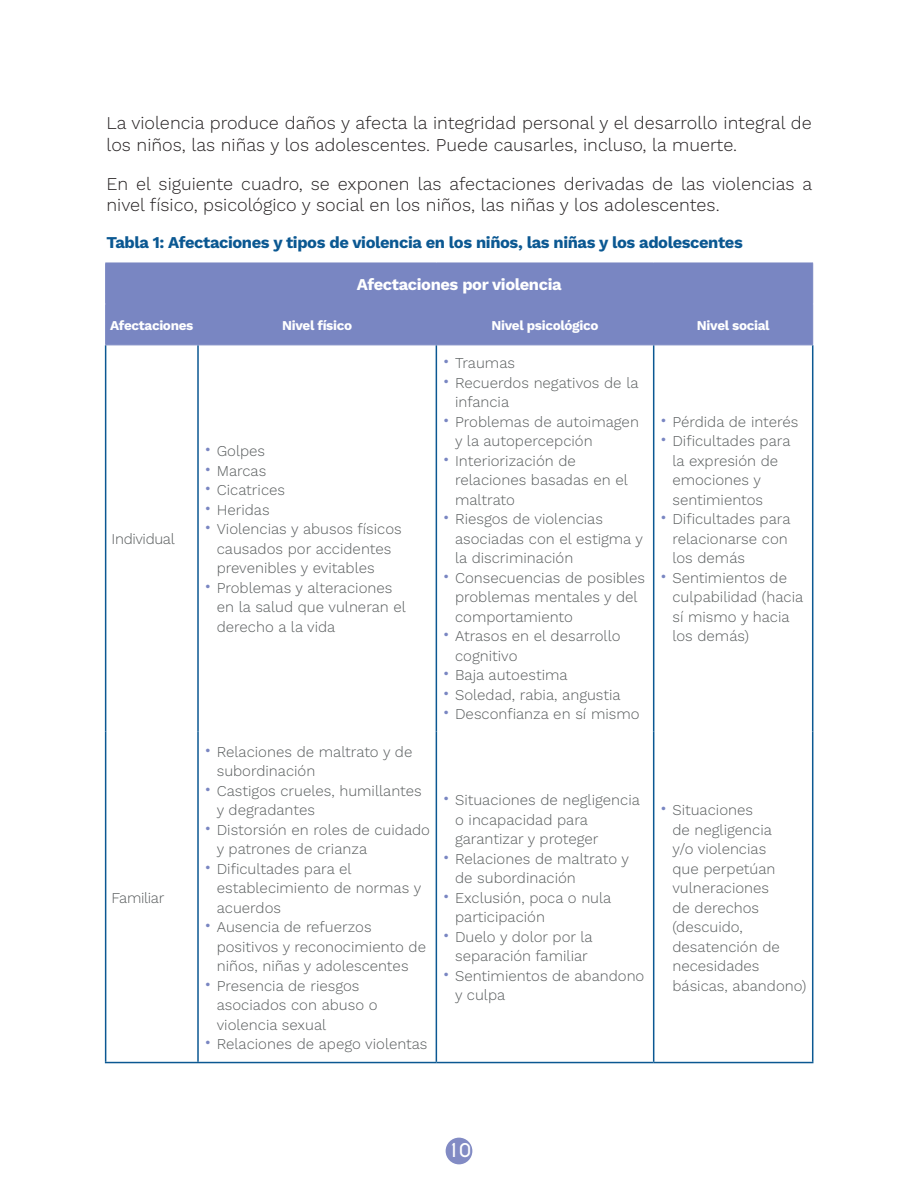
<style>
.page{position:relative;width:918px;height:1188px;background:#fff}
.page>*{position:absolute;margin:0;border:0;box-sizing:border-box;transform-origin:0 0}
.t1{font:300 18px/21.6px "Work Sans";color:#231f20}
.t2{font:700 18px "Caviar Dreams";color:#fff}
.t3{font:700 16.5px "Work Sans";letter-spacing:-.025em;color:#0b5892}
.t4{font:700 16.5px "Work Sans";letter-spacing:-.025em;color:#fff}
.t5{font:300 15px/19.5px "Work Sans";color:#575b5c}
.t6{font:300 15px "Work Sans";letter-spacing:-.025em;color:#575b5c}
.t7{font:700 13.5px "Work Sans";letter-spacing:-.025em;color:#fff}
.s1{font-family:"Caviar Dreams";font-weight:700;font-size:18px;color:#7986c2}
</style>
<div class="page">
<div style="left:446px;top:1138px;width:26px;height:26px;background:#828bc4;border-radius:50%"></div>
<div style="left:106px;top:264px;width:706px;height:81px;background:#7986c2"></div>
<svg style="left:106px;top:346px;width:706px;height:716px"></svg>
<hr style="left:105px;top:304px;width:93px;height:1px;background:#7986c2">
<hr style="left:198px;top:304px;width:238px;height:1px;background:#7986c2">
<hr style="left:198px;top:304px;width:1px;height:41px;background:#7986c2">
<hr style="left:436px;top:304px;width:218px;height:1px;background:#7986c2">
<hr style="left:436px;top:304px;width:1px;height:41px;background:#7986c2">
<hr style="left:654px;top:304px;width:159px;height:1px;background:#7986c2">
<hr style="left:653px;top:304px;width:1px;height:41px;background:#7986c2">
<hr style="left:197px;top:345px;width:2px;height:387px;background:#0b5892">
<hr style="left:436px;top:345px;width:1px;height:387px;background:#0b5892">
<hr style="left:653px;top:345px;width:1px;height:387px;background:#0b5892">
<hr style="left:197px;top:732px;width:2px;height:330px;background:#0b5892">
<hr style="left:436px;top:732px;width:1px;height:330px;background:#0b5892">
<hr style="left:653px;top:732px;width:1px;height:330px;background:#0b5892">
<hr style="left:105px;top:1062px;width:93px;height:1px;background:#0b5892">
<hr style="left:198px;top:1062px;width:238px;height:1px;background:#0b5892">
<hr style="left:436px;top:1062px;width:218px;height:1px;background:#0b5892">
<hr style="left:654px;top:1062px;width:159px;height:1px;background:#0b5892">
<hr style="left:105px;top:345px;width:1px;height:387px;background:#0b5892">
<hr style="left:812px;top:345px;width:1px;height:387px;background:#0b5892">
<hr style="left:105px;top:732px;width:1px;height:330px;background:#0b5892">
<hr style="left:812px;top:732px;width:1px;height:330px;background:#0b5892">
<hr style="left:105px;top:263px;width:93px;height:1px;background:#7986c2">
<hr style="left:105px;top:263px;width:1px;height:41px;background:#7986c2">
<hr style="left:198px;top:263px;width:238px;height:1px;background:#7986c2">
<hr style="left:436px;top:263px;width:218px;height:1px;background:#7986c2">
<hr style="left:654px;top:263px;width:159px;height:1px;background:#7986c2">
<hr style="left:812px;top:263px;width:1px;height:41px;background:#7986c2">
<hr style="left:105px;top:304px;width:1px;height:41px;background:#7986c2">
<hr style="left:812px;top:304px;width:1px;height:41px;background:#7986c2">
<hr style="left:105px;top:345px;width:93px;height:1px;background:#7986c2">
<hr style="left:198px;top:345px;width:238px;height:1px;background:#7986c2">
<hr style="left:436px;top:345px;width:218px;height:1px;background:#7986c2">
<hr style="left:654px;top:345px;width:159px;height:1px;background:#7986c2">
<p class="t1" style="left:106px;top:112px;width:707px">La violencia produce daños y afecta la integridad personal y el desarrollo integral de los niños, las niñas y los adolescentes. Puede causarles, incluso, la muerte.</p>
<p class="t1" style="left:106px;top:172px;width:707px">En el siguiente cuadro, se exponen las afectaciones derivadas de las violencias a nivel físico, psicológico y social en los niños, las niñas y los adolescentes.</p>
<p class="t3" style="left:106px;top:230px;width:638px">Tabla 1: Afectaciones y tipos de violencia en los niños, las niñas y los adolescentes</p>
<p class="t4" style="left:357px;top:272px;width:206px">Afectaciones por violencia</p>
<p class="t7" style="left:110px;top:315px;width:85px">Afectaciones</p>
<p class="t7" style="left:282px;top:315px;width:71px">Nivel físico</p>
<p class="t7" style="left:492px;top:315px;width:108px">Nivel psicológico</p>
<p class="t7" style="left:697px;top:315px;width:74px">Nivel social</p>
<p class="t6" style="left:112px;top:528px;width:65px">Individual</p>
<p class="t6" style="left:112px;top:887px;width:54px">Familiar</p>
<p class="t5" style="left:204px;top:441px;width:63px"><span class="s1">•</span> Golpes</p>
<p class="t5" style="left:204px;top:460px;width:64px"><span class="s1">•</span> Marcas</p>
<p class="t5" style="left:204px;top:480px;width:83px"><span class="s1">•</span> Cicatrices</p>
<p class="t5" style="left:204px;top:499px;width:67px"><span class="s1">•</span> Heridas</p>
<p class="t5" style="left:217px;top:519px;width:187px;text-indent:-13px"><span class="s1">•</span> Violencias y abusos físicos causados por accidentes prevenibles y evitables</p>
<p class="t5" style="left:217px;top:577px;width:191px;text-indent:-13px"><span class="s1">•</span> Problemas y alteraciones en la salud que vulneran el derecho a la vida</p>
<p class="t5" style="left:217px;top:741px;width:197px;text-indent:-13px"><span class="s1">•</span> Relaciones de maltrato y de subordinación</p>
<p class="t5" style="left:217px;top:780px;width:207px;text-indent:-13px"><span class="s1">•</span> Castigos crueles, humillantes y degradantes</p>
<p class="t5" style="left:217px;top:819px;width:215px;text-indent:-13px"><span class="s1">•</span> Distorsión en roles de cuidado y patrones de crianza</p>
<p class="t5" style="left:217px;top:858px;width:206px;text-indent:-13px"><span class="s1">•</span> Dificultades para el establecimiento de normas y acuerdos</p>
<p class="t5" style="left:217px;top:917px;width:211px;text-indent:-13px"><span class="s1">•</span> Ausencia de refuerzos positivos y reconocimiento de niños, niñas y adolescentes</p>
<p class="t5" style="left:217px;top:975px;width:162px;text-indent:-13px"><span class="s1">•</span> Presencia de riesgos asociados con abuso o violencia sexual</p>
<p class="t5" style="left:204px;top:1034px;width:225px"><span class="s1">•</span> Relaciones de apego violentas</p>
<p class="t5" style="left:442px;top:353px;width:74px"><span class="s1">•</span> Traumas</p>
<p class="t5" style="left:455px;top:373px;width:185px;text-indent:-13px"><span class="s1">•</span> Recuerdos negativos de la infancia</p>
<p class="t5" style="left:455px;top:412px;width:185px;text-indent:-13px"><span class="s1">•</span> Problemas de autoimagen y la autopercepción</p>
<p class="t5" style="left:455px;top:451px;width:174px;text-indent:-13px"><span class="s1">•</span> Interiorización de relaciones basadas en el maltrato</p>
<p class="t5" style="left:455px;top:509px;width:189px;text-indent:-13px"><span class="s1">•</span> Riesgos de violencias asociadas con el estigma y la discriminación</p>
<p class="t5" style="left:455px;top:568px;width:192px;text-indent:-13px"><span class="s1">•</span> Consecuencias de posibles problemas mentales y del comportamiento</p>
<p class="t5" style="left:455px;top:626px;width:167px;text-indent:-13px"><span class="s1">•</span> Atrasos en el desarrollo cognitivo</p>
<p class="t5" style="left:442px;top:665px;width:127px"><span class="s1">•</span> Baja autoestima</p>
<p class="t5" style="left:442px;top:685px;width:180px"><span class="s1">•</span> Soledad, rabia, angustia</p>
<p class="t5" style="left:442px;top:704px;width:199px"><span class="s1">•</span> Desconfianza en sí mismo</p>
<p class="t5" style="left:455px;top:790px;width:186px;text-indent:-13px"><span class="s1">•</span> Situaciones de negligencia o incapacidad para garantizar y proteger</p>
<p class="t5" style="left:455px;top:848px;width:175px;text-indent:-13px"><span class="s1">•</span> Relaciones de maltrato y de subordinación</p>
<p class="t5" style="left:455px;top:887px;width:158px;text-indent:-13px"><span class="s1">•</span> Exclusión, poca o nula participación</p>
<p class="t5" style="left:442px;top:926px;width:152px;text-align:center"><span class="s1">•</span> Duelo y dolor por la separación familiar</p>
<p class="t5" style="left:455px;top:965px;width:191px;text-indent:-13px"><span class="s1">•</span> Sentimientos de abandono y culpa</p>
<p class="t5" style="left:660px;top:412px;width:140px"><span class="s1">•</span> Pérdida de interés</p>
<p class="t5" style="left:672px;top:431px;width:120px;text-indent:-13px"><span class="s1">•</span> Dificultades para la expresión de emociones y sentimientos</p>
<p class="t5" style="left:672px;top:509px;width:120px;text-indent:-13px"><span class="s1">•</span> Dificultades para relacionarse con los demás</p>
<p class="t5" style="left:672px;top:568px;width:132px;text-indent:-13px"><span class="s1">•</span> Sentimientos de culpabilidad (hacia sí mismo y hacia los demás)</p>
<p class="t5" style="left:672px;top:800px;width:135px;text-indent:-13px"><span class="s1">•</span> Situaciones<br>de negligencia<br>y/o violencias<br>que perpetúan vulneraciones<br>de derechos (descuido, desatención de necesidades básicas, abandono)</p>
<p class="t2" style="left:453px;top:1129px;width:13px">8</p>
<p class="t2" style="left:447px;top:1139px;width:25px">10</p>
</div>
